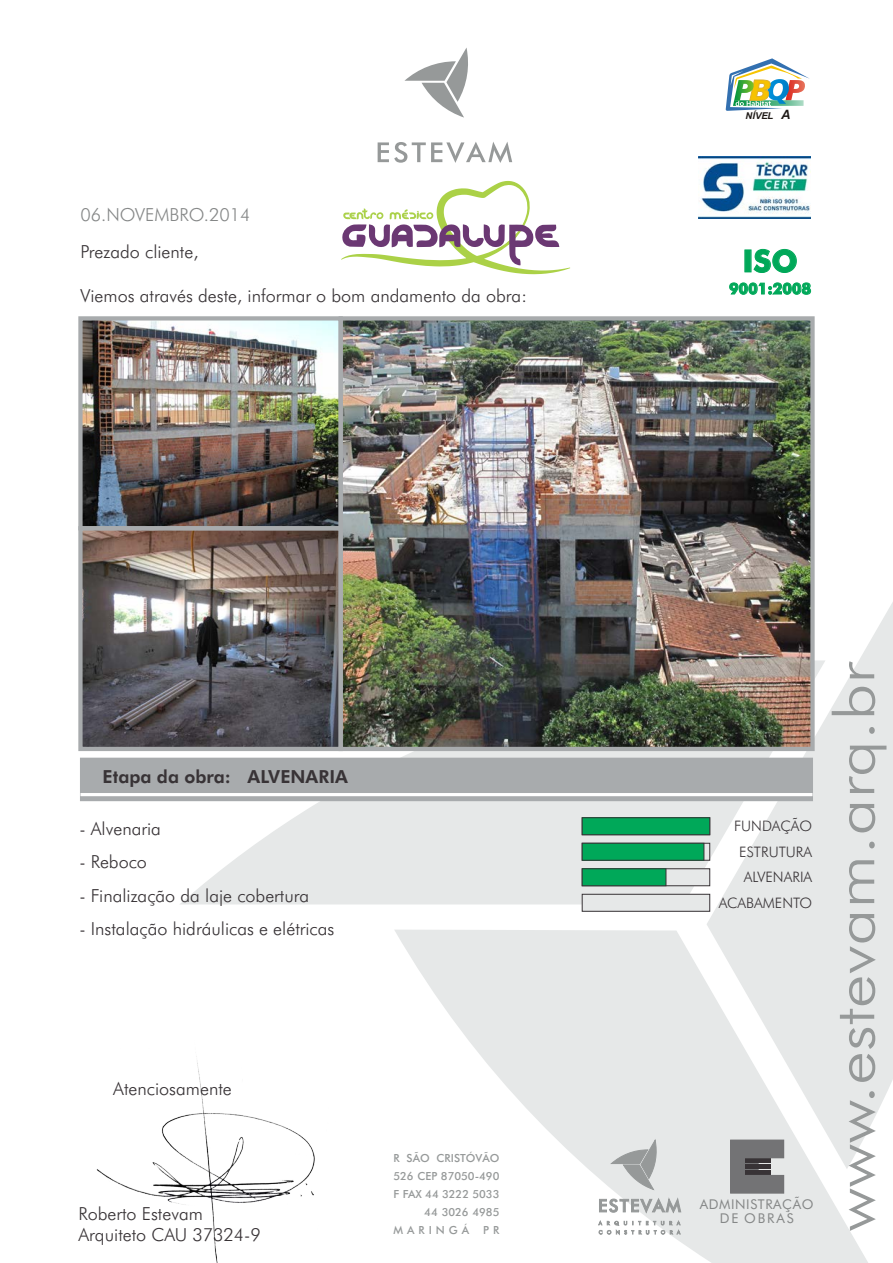
<style>
.page{position:relative;width:893px;height:1263px;background:#fff}
.page>*{position:absolute;margin:0;border:0;box-sizing:border-box;transform-origin:0 0}
.t1{font:300 56.25px "Futura BT";color:#969999;scale:1.21 1}
.t2{font:700 30.75px "Futura BT";color:#00a859}
.t3{font:300 18px/21.6px "Futura BT";color:#383336}
.t4{font:300 18px/37px "Futura BT";color:#858787}
.t5{font:800 18px "Futura BT";color:#383336}
.t6{font:700 15.45px "Futura BT";color:#00a859}
.t7{font:300 14.4px/25.5px "Futura BT";color:#383336;text-align:right}
.t8{font:13.5px/14px "Futura BT";letter-spacing:.045em;color:#858787;text-align:center}
.t9{font:500 11.1px "Futura BT";color:#969999}
.t10{font:500 11.1px "Futura BT";letter-spacing:.355em;color:#969999}
.t11{font:italic 700 9.45px "Arial";color:#1f1a17}
.s1{color:#383336}
.s2{font-size:12.9px}
</style>
<div class="page">
<svg style="left:341px;top:181px;width:229px;height:93px"></svg>
<svg style="left:179px;top:751px;width:527px;height:153px;fill:#e6e8e8"></svg>
<svg style="left:706px;top:602px;width:187px;height:528px;fill:#e6e8e8"></svg>
<svg style="left:395px;top:929px;width:473px;height:334px;fill:#e6e8e8"></svg>
<img style="left:96px;top:1056px;width:219px;height:207px">
<svg style="left:404px;top:48px;width:64px;height:70px"></svg>
<svg style="left:378px;top:142px;width:134px;height:21px"></svg>
<div style="left:731px;top:1158px;width:27px;height:17px;background:#737375"></div>
<div style="left:730px;top:1158px;width:28px;height:17px;border:1px solid #737375"></div>
<div style="left:745px;top:1170px;width:26px;height:5px;background:#383336"></div>
<div style="left:745px;top:1164px;width:26px;height:5px;background:#383336"></div>
<svg style="left:745px;top:1158px;width:26px;height:4px"></svg>
<div style="left:731px;top:1140px;width:53px;height:18px;background:#737375"></div>
<div style="left:731px;top:1175px;width:53px;height:18px;background:#737375"></div>
<svg style="left:599px;top:1198px;width:82px;height:15px"></svg>
<svg style="left:611px;top:1139px;width:47px;height:51px;background:#c5c7c7"></svg>
<svg style="left:598px;top:1221px;width:83px;height:14px"></svg>
<svg style="left:726px;top:58px;width:84px;height:53px"></svg>
<img style="left:699px;top:156px;width:112px;height:63px">
<svg style="left:754px;top:249px;width:43px;height:24px"></svg>
<svg style="left:729px;top:283px;width:82px;height:12px"></svg>
<div style="left:80px;top:758px;width:732px;height:43px;background:#a8abad"></div>
<hr style="left:80px;top:793px;width:732px;height:3px;background:#fff">
<svg style="left:704px;top:845px;width:4px;height:13px"></svg>
<div style="left:582px;top:843px;width:128px;height:17px;border:1px solid #383336"></div>
<div style="left:582px;top:869px;width:128px;height:17px;background:#e6e8e8"></div>
<div style="left:582px;top:868px;width:128px;height:18px;border:1px solid #383336"></div>
<div style="left:582px;top:894px;width:128px;height:17px;background:#e6e8e8"></div>
<div style="left:582px;top:894px;width:128px;height:17px;border:1px solid #383336"></div>
<div style="left:582px;top:818px;width:128px;height:17px;background:#00a859"></div>
<div style="left:582px;top:817px;width:128px;height:18px;border:1px solid #383336"></div>
<div style="left:582px;top:843px;width:122px;height:17px;background:#00a859"></div>
<div style="left:582px;top:843px;width:122px;height:17px;border:1px solid #383336"></div>
<div style="left:582px;top:869px;width:84px;height:17px;background:#00a859"></div>
<div style="left:582px;top:868px;width:84px;height:18px;border:1px solid #383336"></div>
<img style="left:344px;top:321px;width:466px;height:425px">
<img style="left:83px;top:321px;width:255px;height:204px">
<img style="left:83px;top:531px;width:255px;height:215px">
<div style="left:339px;top:316px;width:476px;height:435px;border:4px solid #a8abad"></div>
<div style="left:78px;top:526px;width:265px;height:225px;border:4px solid #a8abad"></div>
<div style="left:78px;top:316px;width:265px;height:214px;border:4px solid #a8abad"></div>
<p class="t4" style="left:80px;top:196px;width:172px">06.NOVEMBRO.2014<br><span class="s1">Prezado cliente,</span></p>
<p class="t3" style="left:81px;top:284px;width:448px">Viemos através deste, informar o bom andamento da obra:</p>
<p class="t5" style="left:102px;top:766px;width:247px">Etapa da obra: ALVENARIA</p>
<p class="t3" style="left:79px;top:817px;width:83px">- Alvenaria</p>
<p class="t3" style="left:79px;top:851px;width:69px">- Reboco</p>
<p class="t3" style="left:79px;top:884px;width:231px">- Finalização da laje cobertura</p>
<p class="t3" style="left:79px;top:918px;width:257px">- Instalação hidráulicas e elétricas</p>
<p class="t3" style="left:113px;top:1078px;width:120px">Atenciosamente</p>
<p class="t3" style="left:79px;top:1202px;width:184px">Roberto Estevam<br>Arquiteto CAU 37324-9</p>
<p class="t9" style="left:393px;top:1151px;width:107px">R SÃO CRISTÓVÃO</p>
<p class="t9" style="left:393px;top:1169px;width:107px">526 CEP 87050-490</p>
<p class="t9" style="left:393px;top:1187px;width:107px">F FAX 44 3222 5033</p>
<p class="t9" style="left:424px;top:1205px;width:77px">44 3026 4985</p>
<p class="t10" style="left:393px;top:1223px;width:77px">MARINGÁ</p>
<p class="t9" style="left:483px;top:1223px;width:18px">P R</p>
<p class="t11" style="left:746px;top:110px;width:46px">NÍVEL <span class="s2">A</span></p>
<p class="t2" style="left:742px;top:242px;width:57px">ISO</p>
<p class="t6" style="left:729px;top:279px;width:84px">9001:2008</p>
<p class="t7" style="left:719px;top:813px;width:95px">FUNDAÇÃO<br>ESTRUTURA<br>ALVENARIA<br>ACABAMENTO</p>
<p class="t8" style="left:700px;top:1197px;width:115px">ADMINISTRAÇÃO<br>DE OBRAS</p>
<p class="t1" style="left:820px;top:1232px;width:473px;rotate:-90deg">www.estevam.arq.br</p>
</div>
